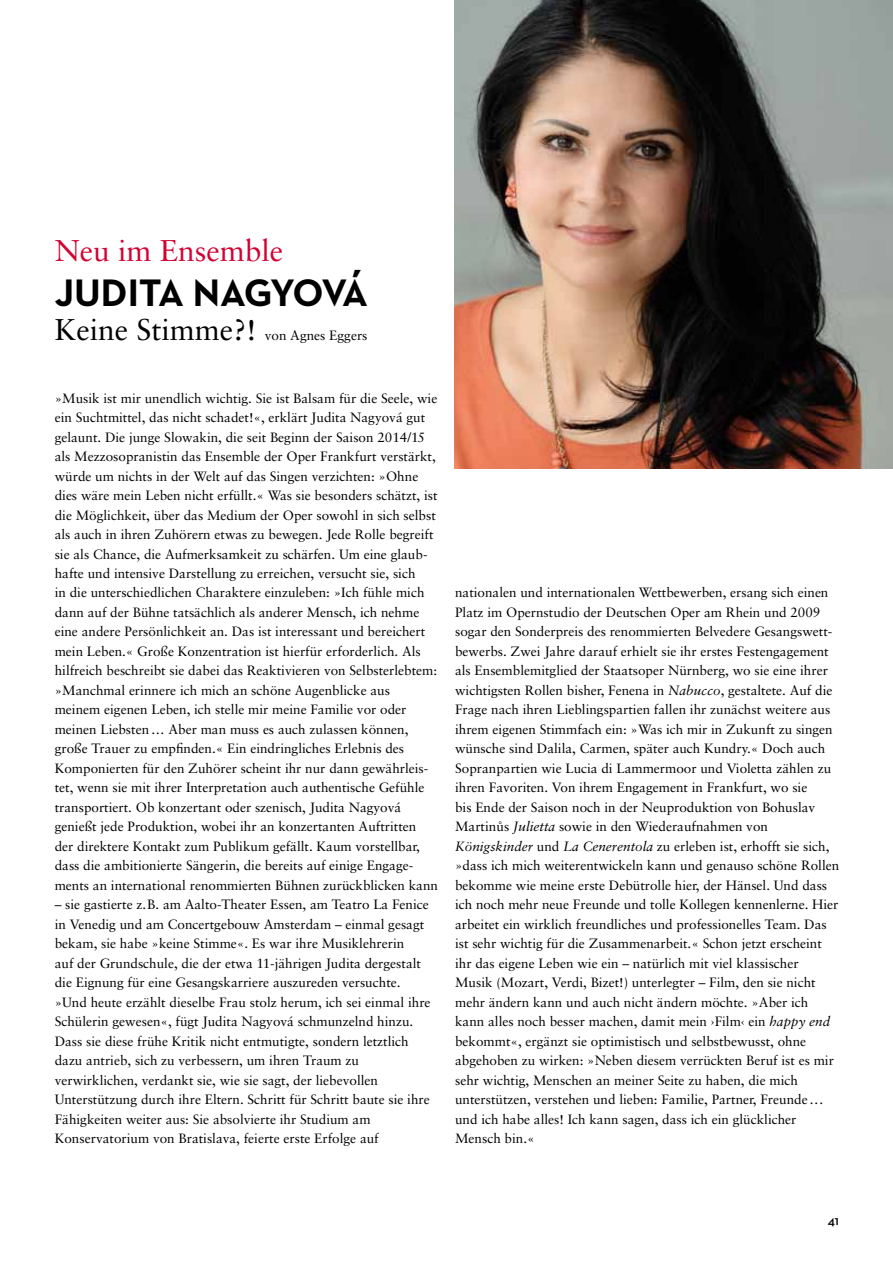
<style>
.page{position:relative;width:893px;height:1263px;background:#fff}
.page>*{position:absolute;margin:0;border:0;box-sizing:border-box;transform-origin:0 0}
.t1{font:700 39px "Neutraface 2 Text";color:#000}
.t2{font:30px "Sabon";color:#d40032}
.t3{font:30px "Sabon";color:#000}
.t4{font:13.5px/19.5px "Sabon";color:#000}
.t5{font:600 13.5px "Neutraface 2 Text";color:#000}
.s1{font-style:italic}
</style>
<div class="page">
<img style="left:454px;top:0;width:439px;height:469px">
<h2 class="t2" style="left:55px;top:232px;width:230px">Neu im Ensemble</h2>
<h1 class="t1" style="left:55px;top:267px;width:42px">JUDITA</h1>
<h1 class="t1" style="left:193px;top:267px;width:54px">NAGYOV</h1>
<h1 class="t1" style="left:342px;top:267px;width:27px">Á</h1>
<h2 class="t3" style="left:55px;top:312px;width:203px">Keine Stimme?!</h2>
<p class="t4" style="left:265px;top:325px;width:104px">von Agnes Eggers</p>
<p class="t4" style="left:55px;top:388px;width:385px">»Musik ist mir unendlich wichtig. Sie ist Balsam für die Seele, wie ein Suchtmittel, das nicht schadet!«, erklärt Judita Nagyová gut gelaunt. Die junge Slowakin, die seit Beginn der Saison 2014/15 als Mezzosopranistin das Ensemble der Oper Frankfurt verstärkt, würde um nichts in der Welt auf das Singen verzichten: »Ohne dies wäre mein Leben nicht erfüllt.« Was sie besonders schätzt, ist die Möglichkeit, über das Medium der Oper sowohl in sich selbst als auch in ihren Zuhörern etwas zu bewegen. Jede Rolle begreift sie als Chance, die Aufmerksamkeit zu schärfen. Um eine glaub&shy;hafte und intensive Darstellung zu erreichen, versucht sie, sich<br>in die unterschiedlichen Charaktere einzuleben: »Ich fühle mich dann auf der Bühne tatsächlich als anderer Mensch, ich nehme eine andere Persönlichkeit an. Das ist interessant und bereichert mein Leben.« Große Konzentration ist hierfür erforderlich. Als hilfreich beschreibt sie dabei das Reaktivieren von Selbsterlebtem: »Manchmal erinnere ich mich an schöne Augenblicke aus meinem eigenen Leben, ich stelle mir meine Familie vor oder meinen Liebsten … Aber man muss es auch zulassen können, große Trauer zu empfinden.« Ein eindringliches Erlebnis des Komponierten für den Zuhörer scheint ihr nur dann gewährleis&shy;tet, wenn sie mit ihrer Interpretation auch authentische Gefühle transportiert. Ob konzertant oder szenisch, Judita Nagyová genießt jede Produktion, wobei ihr an konzertanten Auftritten der direktere Kontakt zum Publikum gefällt. Kaum vorstellbar, dass die ambitionierte Sängerin, die bereits auf einige Engage&shy;ments an international renommierten Bühnen zurückblicken kann</p>
<p class="t4" style="left:55px;top:895px;width:377px">– sie gastierte z.B. am Aalto-Theater Essen, am Teatro La Fenice in Venedig und am Concertgebouw Amsterdam – einmal gesagt bekam, sie habe »keine Stimme«. Es war ihre Musiklehrerin<br>auf der Grundschule, die der etwa 11-jährigen Judita dergestalt die Eignung für eine Gesangskarriere auszureden versuchte. »Und heute erzählt dieselbe Frau stolz herum, ich sei einmal ihre Schülerin gewesen«, fügt Judita Nagyová schmunzelnd hinzu.<br>Dass sie diese frühe Kritik nicht entmutigte, sondern letztlich dazu antrieb, sich zu verbessern, um ihren Traum zu verwirklichen, verdankt sie, wie sie sagt, der liebevollen Unterstützung durch ihre Eltern. Schritt für Schritt baute sie ihre Fähigkeiten weiter aus: Sie absolvierte ihr Studium am Konservatorium von Bratislava, feierte erste Erfolge auf</p>
<p class="t4" style="left:455px;top:582px;width:386px">nationalen und internationalen Wettbewerben, ersang sich einen Platz im Opernstudio der Deutschen Oper am Rhein und 2009 sogar den Sonderpreis des renommierten Belvedere Gesangswett&shy;bewerbs. Zwei Jahre darauf erhielt sie ihr erstes Festengagement als Ensemblemitglied der Staatsoper Nürnberg, wo sie eine ihrer wichtigsten Rollen bisher, Fenena in <span class="s1">Nabucco</span>, gestaltete. Auf die Frage nach ihren Lieblingspartien fallen ihr zunächst weitere aus ihrem eigenen Stimmfach ein: »Was ich mir in Zukunft zu singen wünsche sind Dalila, Carmen, später auch Kundry.« Doch auch Sopranpartien wie Lucia di Lammermoor und Violetta zählen zu ihren Favoriten. Von ihrem Engagement in Frankfurt, wo sie<br>bis Ende der Saison noch in der Neuproduktion von Bohuslav Martinu˚ s <span class="s1">Julietta</span> sowie in den Wiederaufnahmen von <span class="s1">Königskinder</span> und <span class="s1">La Cenerentola</span> zu erleben ist, erhofft sie sich, »dass ich mich weiterentwickeln kann und genauso schöne Rollen bekomme wie meine erste Debütrolle hier, der Hänsel. Und dass ich noch mehr neue Freunde und tolle Kollegen kennenlerne. Hier arbeitet ein wirklich freundliches und professionelles Team. Das ist sehr wichtig für die Zusammenarbeit.« Schon jetzt erscheint ihr das eigene Leben wie ein – natürlich mit viel klassischer Musik (Mozart, Verdi, Bizet!) unterlegter – Film, den sie nicht mehr ändern kann und auch nicht ändern möchte. »Aber ich kann alles noch besser machen, damit mein ›Film‹ ein <span class="s1">happy end </span>bekommt«, ergänzt sie optimistisch und selbstbewusst, ohne abgehoben zu wirken: »Neben diesem verrückten Beruf ist es mir sehr wichtig, Menschen an meiner Seite zu haben, die mich unterstützen, verstehen und lieben: Familie, Partner, Freunde ... und ich habe alles! Ich kann sagen, dass ich ein glücklicher Mensch bin.«</p>
<p class="t5" style="left:828px;top:1211px;width:13px">41</p>
</div>
